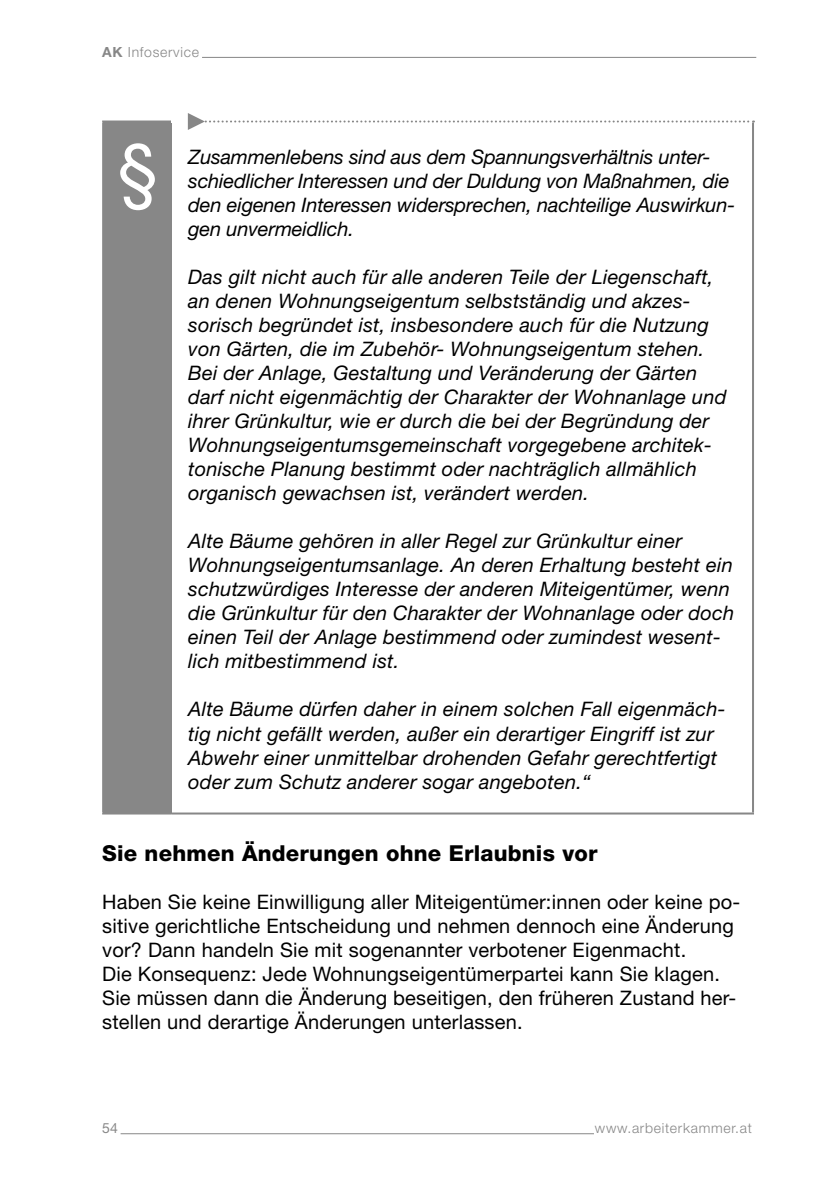
<style>
.page{position:relative;width:840px;height:1191px;background:#fff}
.page>*{position:absolute;margin:0;border:0;box-sizing:border-box;transform-origin:0 0}
.Paragraph{font:72px "Helvetica Neue LT Std";color:#fff}
.H3_subheadline{font:800 22px "Helvetica Neue LT Std";letter-spacing:.01em;color:#000}
.Zitat_kursiv_rechtliches{font:italic 20px/24px "Helvetica Neue LT Std";letter-spacing:.01em;color:#000}
.copy{font:20px/24px "Helvetica Neue LT Std";letter-spacing:.01em;color:#000}
.Zitat_kursiv_rechtliches-2{font:italic 20px/24px "Helvetica Neue LT Std";letter-spacing:-.01em;color:#000}
.t1{font:300 14px "Helvetica Neue LT Std";letter-spacing:.05em;color:#878787}
.t2{font:14px "Helvetica Neue LT Std";color:#878787}
.s1{font-weight:700}
</style>
<div class="page">
<hr style="left:120px;top:1133px;width:473px;height:1px;background:#878787">
<hr style="left:202px;top:57px;width:553px;height:1px;background:#878787">
<div style="left:103px;top:121px;width:68px;height:692px;background:#878787"></div>
<hr style="left:102px;top:120px;width:69px;height:2px;background:#878787">
<hr style="left:102px;top:122px;width:2px;height:690px;background:#878787">
<hr style="left:751px;top:122px;width:2px;height:690px;background:#878787">
<hr style="left:102px;top:812px;width:69px;height:2px;background:#878787">
<hr style="left:171px;top:812px;width:582px;height:2px;background:#878787">
<svg style="left:187px;top:113px;width:566px;height:17px"></svg>
<p class="t1" style="left:102px;top:43px;width:98px"><span class="s1">AK</span> Infoservice</p>
<p class="Paragraph" style="left:118px;top:127px;width:42px">§</p>
<p class="Zitat_kursiv_rechtliches-2" style="left:188px;top:145px;width:548px">Zusammenlebens sind aus dem Spannungsverhältnis unter&shy;schiedlicher Interessen und der Duldung von Maßnahmen, die den eigenen Interessen widersprechen, nachteilige Auswirkun&shy;gen unvermeidlich.</p>
<p class="Zitat_kursiv_rechtliches" style="left:188px;top:265px;width:539px">Das gilt nicht auch für alle anderen Teile der Liegenschaft, an denen Wohnungseigentum selbstständig und akzes&shy;sorisch begründet ist, insbesondere auch für die Nutzung von Gärten, die im Zubehör- Wohnungseigentum stehen.<br>Bei der Anlage, Gestaltung und Veränderung der Gärten darf nicht eigenmächtig der Charakter der Wohnanlage und ihrer Grünkultur, wie er durch die bei der Begründung der Wohnungseigentumsgemeinschaft vorgegebene architek&shy;tonische Planung bestimmt oder nachträglich allmählich organisch gewachsen ist, verändert werden.</p>
<p class="Zitat_kursiv_rechtliches" style="left:188px;top:529px;width:547px">Alte Bäume gehören in aller Regel zur Grünkultur einer Wohnungseigentumsanlage. An deren Erhaltung besteht ein schutzwürdiges Interesse der anderen Miteigentümer, wenn die Grünkultur für den Charakter der Wohnanlage oder doch einen Teil der Anlage bestimmend oder zumindest wesent&shy;lich mitbestimmend ist.</p>
<p class="Zitat_kursiv_rechtliches" style="left:188px;top:697px;width:538px">Alte Bäume dürfen daher in einem solchen Fall eigenmäch&shy;tig nicht gefällt werden, außer ein derartiger Eingriff ist zur Abwehr einer unmittelbar drohenden Gefahr gerechtfertigt oder zum Schutz anderer sogar angeboten.“</p>
<h3 class="H3_subheadline" style="left:102px;top:839px;width:496px">Sie nehmen Änderungen ohne Erlaubnis vor</h3>
<p class="copy" style="left:102px;top:889px;width:639px">Haben Sie keine Einwilligung aller Miteigentümer:innen oder keine po&shy;sitive gerichtliche Entscheidung und nehmen dennoch eine Änderung vor? Dann handeln Sie mit sogenannter verbotener Eigenmacht.</p>
<p class="copy" style="left:102px;top:961px;width:635px">Die Konsequenz: Jede Wohnungseigentümerpartei kann Sie klagen.<br>Sie müssen dann die Änderung beseitigen, den früheren Zustand her&shy;stellen und derartige Änderungen unterlassen.</p>
<p class="t2" style="left:102px;top:1120px;width:17px">54</p>
<p class="t1" style="left:594px;top:1119px;width:158px">www.arbeiterkammer.at</p>
</div>
